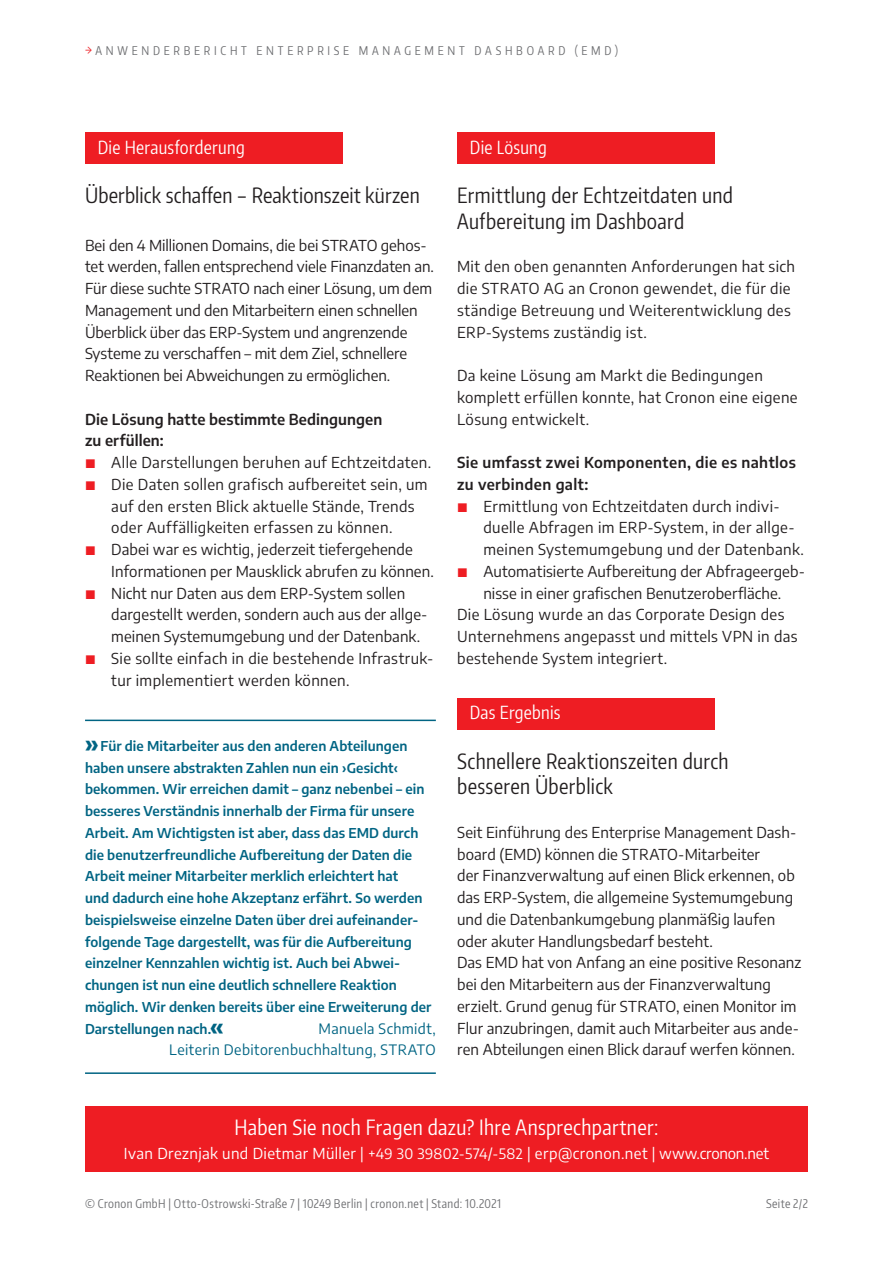
<style>
.page{position:relative;width:893px;height:1263px;background:#fff}
.page>*{position:absolute;margin:0;border:0;box-sizing:border-box;transform-origin:0 0}
.t1{font:21px/25.5px "Encode Sans Compressed";letter-spacing:.015em;color:#231f20}
.t2{font:21px "Encode Sans Compressed";letter-spacing:.015em;color:#fff}
.t3{font:18px "Encode Sans Compressed";letter-spacing:.015em;color:#fff}
.t4{font:15px/21.8px "Encode Sans";letter-spacing:.01em;color:#231f20}
.t5{font:600 15px/21.8px "Encode Sans";letter-spacing:.02em;color:#231f20}
.t6{font:15px "Encode Sans";letter-spacing:.025em;color:#fff}
.t7{font:14.25px/21.8px "Encode Sans";letter-spacing:.03em;color:#006483;text-align:right}
.t8{font:600 13.5px/21.8px "Encode Sans";letter-spacing:.005em;color:#006483}
.t9{font:12px "Encode Sans Compressed";letter-spacing:.045em;color:#6c6d70}
.t10{font:12px "Encode Sans Compressed";letter-spacing:.31em;color:#6c6d70}
.s1{color:#ee1d23}
.s2{font-weight:700;font-size:22.5px}
.s3{font-size:14.25px}
</style>
<div class="page">
<div style="left:85px;top:132px;width:258px;height:32px;background:#ee1d23"></div>
<div style="left:457px;top:132px;width:258px;height:32px;background:#ee1d23"></div>
<div style="left:457px;top:698px;width:258px;height:31px;background:#ee1d23"></div>
<hr style="left:85px;top:720px;width:351px;height:1px;background:#006483">
<hr style="left:85px;top:1072px;width:351px;height:2px;background:#006483">
<div style="left:85px;top:1106px;width:723px;height:66px;background:#ee1d23"></div>
<p class="t10" style="left:85px;top:43px;width:534px"><span class="s1">→</span>ANWENDERBERICHT ENTERPRISE MANAGEMENT DASHBOARD (EMD)</p>
<p class="t3" style="left:98px;top:135px;width:149px">Die Herausforderung</p>
<h1 class="t1" style="left:85px;top:182px;width:336px">Überblick schaffen – Reaktionszeit kürzen</h1>
<p class="t4" style="left:85px;top:233px;width:350px">Bei den 4 Millionen Domains, die bei STRATO gehos&shy;tet werden, fallen entsprechend viele Finanzdaten an.<br>Für diese suchte STRATO nach einer Lösung, um dem Management und den Mitarbeitern einen schnellen Überblick über das ERP-System und angrenzende Systeme zu verschaffen – mit dem Ziel, schnellere Reaktionen bei Abweichungen zu ermöglichen.</p>
<p class="t5" style="left:85px;top:407px;width:299px">Die Lösung hatte bestimmte Bedingungen zu erfüllen:</p>
<p class="t4" style="left:111px;top:451px;width:324px">Alle Darstellungen beruhen auf Echtzeitdaten.<br>Die Daten sollen grafisch aufbereitet sein, um auf den ersten Blick aktuelle Stände, Trends oder Auffälligkeiten erfassen zu können.<br>Dabei war es wichtig, jederzeit tiefergehende Informationen per Mausklick abrufen zu können.<br>Nicht nur Daten aus dem ERP-System sollen dargestellt werden, sondern auch aus der allge&shy;meinen Systemumgebung und der Datenbank.<br>Sie sollte einfach in die bestehende Infrastruk&shy;tur implementiert werden können.</p>
<p class="t8" style="left:85px;top:734px;width:348px"><span class="s2">»</span>Für die Mitarbeiter aus den anderen Abteilungen haben unsere abstrakten Zahlen nun ein ›Gesicht‹ bekommen. Wir erreichen damit – ganz nebenbei – ein besseres Verständnis innerhalb der Firma für unsere Arbeit. Am Wichtigsten ist aber, dass das EMD durch die benutzerfreundliche Aufbereitung der Daten die Arbeit meiner Mitarbeiter merklich erleichtert hat<br>und dadurch eine hohe Akzeptanz erfährt. So werden beispielsweise einzelne Daten über drei aufeinander&shy;folgende Tage dargestellt, was für die Aufbereitung einzelner Kennzahlen wichtig ist. Auch bei Abwei&shy;chungen ist nun eine deutlich schnellere Reaktion möglich. Wir denken bereits über eine Erweiterung der Darstellungen nach.<span class="s2">«</span></p>
<p class="t7" style="left:169px;top:1017px;width:268px">Manuela Schmidt,<br>Leiterin Debitorenbuchhaltung, STRATO</p>
<p class="t3" style="left:470px;top:135px;width:79px">Die Lösung</p>
<h1 class="t1" style="left:457px;top:182px;width:277px">Ermittlung der Echtzeitdaten und<br>Aufbereitung im Dashboard</h1>
<p class="t4" style="left:457px;top:255px;width:339px">Mit den oben genannten Anforderungen hat sich die STRATO AG an Cronon gewendet, die für die ständige Betreuung und Weiterentwicklung des ERP-Systems zuständig ist.</p>
<p class="t4" style="left:457px;top:364px;width:342px">Da keine Lösung am Markt die Bedingungen komplett erfüllen konnte, hat Cronon eine eigene<br>Lösung entwickelt.</p>
<p class="t5" style="left:457px;top:451px;width:340px">Sie umfasst zwei Komponenten, die es nahtlos zu verbinden galt:</p>
<p class="t4" style="left:483px;top:494px;width:298px">Ermittlung von Echtzeitdaten durch indivi-</p>
<p class="t4" style="left:483px;top:516px;width:313px">duelle Abfragen im ERP-System, in der allge-</p>
<p class="t4" style="left:483px;top:538px;width:322px">meinen Systemumgebung und der Datenbank.</p>
<p class="t4" style="left:483px;top:560px;width:323px">Automatisierte Aufbereitung der Abfrageergeb-</p>
<p class="t4" style="left:483px;top:581px;width:299px">nisse in einer grafischen Benutzeroberfläche.</p>
<p class="t4" style="left:457px;top:603px;width:329px">Die Lösung wurde an das Corporate Design des</p>
<p class="t4" style="left:457px;top:625px;width:342px">Unternehmens angepasst und mittels VPN in das</p>
<p class="t4" style="left:457px;top:647px;width:212px">bestehende System integriert.</p>
<p class="t3" style="left:470px;top:701px;width:92px">Das Ergebnis</p>
<h1 class="t1" style="left:457px;top:748px;width:273px">Schnellere Reaktionszeiten durch besseren Überblick</h1>
<p class="t4" style="left:457px;top:821px;width:346px">Seit Einführung des Enterprise Management Dash&shy;board (EMD) können die STRATO-Mitarbeiter<br>der Finanzverwaltung auf einen Blick erkennen, ob das ERP-System, die allgemeine Systemumgebung und die Datenbankumgebung planmäßig laufen oder akuter Handlungsbedarf besteht.<br>Das EMD hat von Anfang an eine positive Resonanz bei den Mitarbeitern aus der Finanzverwaltung erzielt. Grund genug für STRATO, einen Monitor im Flur anzubringen, damit auch Mitarbeiter aus ande&shy;ren Abteilungen einen Blick darauf werfen können.</p>
<h1 class="t2" style="left:234px;top:1114px;width:426px">Haben Sie noch Fragen dazu? Ihre Ansprechpartner:</h1>
<p class="t6" style="left:124px;top:1143px;width:647px">Ivan Dreznjak und Dietmar Müller | <span class="s3">+49 30 39802-574/-582</span> | erp@cronon.net | www.cronon.net</p>
<p class="t9" style="left:85px;top:1195px;width:418px">© Cronon GmbH | Otto-Ostrowski-Straße 7 | 10249 Berlin | cronon.net | Stand: 10.2021</p>
<p class="t9" style="left:766px;top:1195px;width:43px">Seite 2/2</p>
</div>
